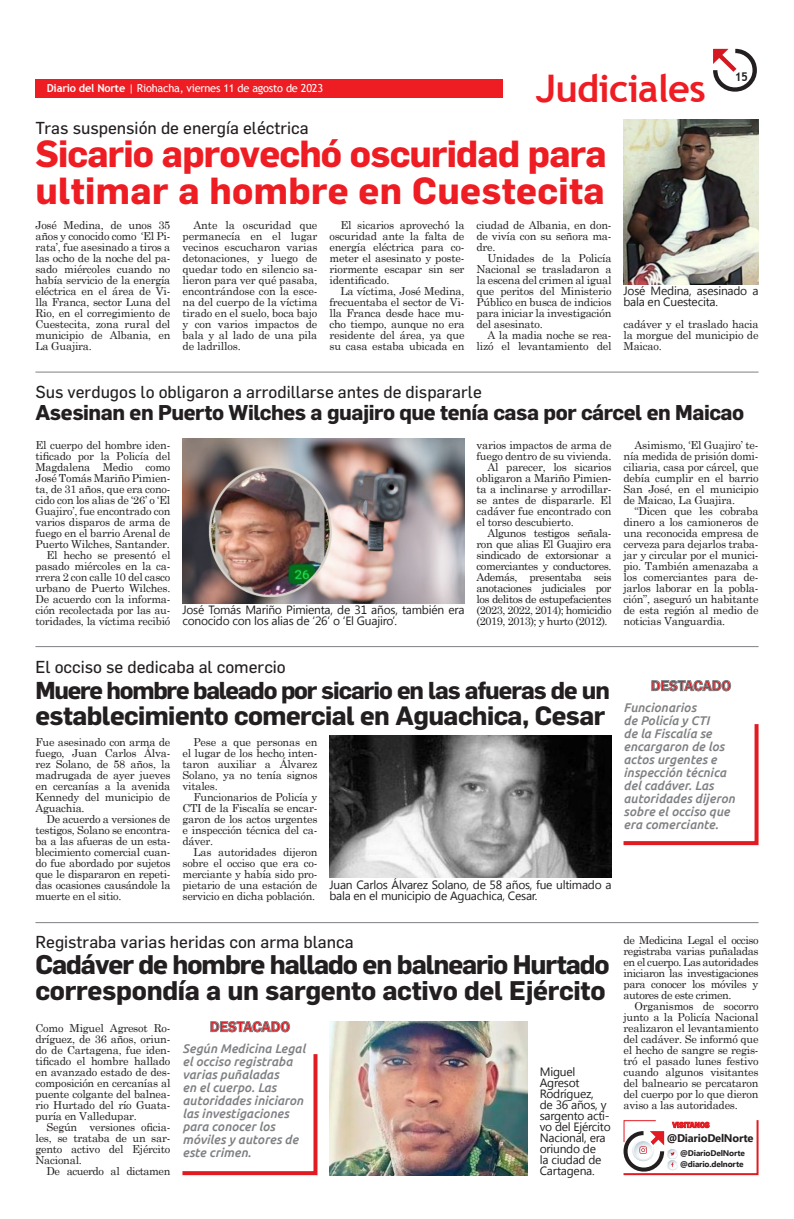
<style>
.page{position:relative;width:794px;height:1219px;background:#fff}
.page>*{position:absolute;margin:0;border:0;box-sizing:border-box;transform-origin:0 0}
.Texto_capitular{font:700 38px "Trebuchet MS";letter-spacing:-.02em;color:#ee1d23}
.Título_medio_34pt{font:700 37px/37px "Flama";letter-spacing:-.02em;color:#ee1d23}
.Titulo_Medio_30Pt{font:700 26.4px/26.4px "Flama";letter-spacing:-.015em;color:#231f20}
.Titulo_Medio_30Pt-2{font:700 26px "Flama";letter-spacing:-.02em;color:#231f20}
.Titulo_Medio_30Pt-3{font:700 24px "Flama";letter-spacing:-.045em;color:#231f20}
.Titulo_Medio_30Pt-4{font:700 21px "Flama";letter-spacing:-.02em;color:#231f20}
.Antetitulo{font:17px "Flama";color:#231f20}
.Destacado_Segoe_Bold{font:600 15px "Franklin Gothic";color:#e21a21}
.Destacado{font:italic 500 12.6px/13px "Ubuntu";color:#7e8083}
.Pié_de_foto{font:12px/11px "Segoe UI";letter-spacing:-.02em;color:#231f20}
.Texto_capitular-2{font:700 12px "Trebuchet MS";color:#231f20}
.Texto{font:700 11.1px "Segoe UI";letter-spacing:-.02em;color:#231f20}
.Texto-2{font:11px/11px "Century Schoolbook";letter-spacing:-.02em;color:#231f20;text-align:justify}
.Texto_sin_sangrias{font:11px/11px "Century Schoolbook";letter-spacing:-.02em;color:#231f20;text-align:justify}
.Texto-3{font:11px "Trebuchet MS";letter-spacing:-.02em;color:#fff}
.Texto-4{font:11px "Century Schoolbook";letter-spacing:-.04em;color:#231f20}
.Texto-5{font:700 8.2px "Segoe UI";letter-spacing:-.02em;color:#231f20}
.Destacado_Segoe_Bold-2{font:600 8px "Franklin Gothic";color:#e21a21}
.s1{font-weight:700}
</style>
<div class="page">
<svg style="left:713px;top:49px;width:44px;height:43px"></svg>
<div style="left:35px;top:79px;width:468px;height:18px;background:#ee1d23"></div>
<img style="left:623px;top:119px;width:135px;height:165px">
<hr style="left:35px;top:372px;width:723px;height:1px;background:#7e8083">
<hr style="left:35px;top:646px;width:723px;height:1px;background:#7e8083">
<hr style="left:35px;top:922px;width:723px;height:1px;background:#7e8083">
<img style="left:182px;top:438px;width:282px;height:165px">
<img style="left:329px;top:735px;width:282px;height:143px">
<svg style="left:623px;top:724px;width:136px;height:122px"></svg>
<svg style="left:651px;top:680px;width:80px;height:11px"></svg>
<img style="left:329px;top:1021px;width:199px;height:154px">
<svg style="left:182px;top:1054px;width:136px;height:122px"></svg>
<svg style="left:210px;top:1021px;width:80px;height:11px"></svg>
<svg style="left:623px;top:1120px;width:136px;height:56px"></svg>
<p class="Texto-3" style="left:47px;top:81px;width:278px"><span class="s1">Diario del Norte</span> | Riohacha, viernes 11 de agosto de 2023</p>
<p class="Antetitulo" style="left:35px;top:118px;width:275px">Tras suspensión de energía eléctrica</p>
<p class="Texto_capitular" style="left:536px;top:65px;width:171px">Judiciales</p>
<p class="Título_medio_34pt" style="left:35px;top:135px;width:572px">Sicario aprovechó oscuridad para ultimar a hombre en Cuestecita</p>
<p class="Texto_capitular-2" style="left:734px;top:69px;width:15px">15</p>
<p class="Texto-2" style="left:476px;top:219px;width:136px">ciudad de Albania, en don&shy;de vivía con su señora ma&shy;dre.</p>
<p class="Texto-2" style="left:476px;top:252px;width:136px;text-indent:11px">Unidades de la Policía Nacional se trasladaron a la escena del crimen al igual que peritos del Ministerio Público en busca de indicios para iniciar la investigación del asesinato.</p>
<p class="Texto-2" style="left:476px;top:329px;width:136px;text-align:right">A la madia noche se rea&shy;lizó el levantamiento del</p>
<p class="Texto-2" style="left:623px;top:318px;width:136px">cadáver y el traslado hacia la morgue del municipio de Maicao.</p>
<p class="Antetitulo" style="left:35px;top:382px;width:448px">Sus verdugos lo obligaron a arrodillarse antes de dispararle</p>
<p class="Titulo_Medio_30Pt-4" style="left:35px;top:400px;width:710px">Asesinan en Puerto Wilches a guajiro que tenía casa por cárcel en Maicao</p>
<p class="Texto_sin_sangrias" style="left:35px;top:439px;width:136px">El cuerpo del hombre iden&shy;tificado por la Policía del Magdalena Medio como José Tomás Mariño Pimien&shy;ta, de 31 años, que era cono&shy;cido con los alias de ‘26’ o ‘El Guajiro’, fue encontrado con varios disparos de arma de fuego en el barrio Arenal de Puerto Wilches, Santander.</p>
<p class="Texto-2" style="left:35px;top:549px;width:136px;text-indent:11px">El hecho se presentó el pasado miércoles en la ca&shy;rrera 2 con calle 10 del casco urbano de Puerto Wilches.<br>De acuerdo con la informa&shy;ción recolectada por las au&shy;toridades, la víctima recibió</p>
<p class="Texto_sin_sangrias" style="left:35px;top:219px;width:136px">José Medina, de unos 35 años y conocido como ‘El Pi&shy;rata’, fue asesinado a tiros a las ocho de la noche del pa&shy;sado miércoles cuando no había servicio de la energía eléctrica en el área de Vi&shy;lla Franca, sector Luna del Rio, en el corregimiento de Cuestecita, zona rural del municipio de Albania, en La Guajira.</p>
<p class="Texto-2" style="left:182px;top:219px;width:136px;text-indent:11px">Ante la oscuridad que permanecía en el lugar vecinos escucharon varias detonaciones, y luego de quedar todo en silencio sa&shy;lieron para ver qué pasaba, encontrándose con la esce&shy;na del cuerpo de la víctima tirado en el suelo, boca bajo y con varios impactos de bala y al lado de una pila de ladrillos.</p>
<p class="Texto-2" style="left:329px;top:219px;width:136px;text-indent:11px">El sicarios aprovechó la oscuridad ante la falta de energía eléctrica para co&shy;meter el asesinato y poste&shy;riormente escapar sin ser identificado.</p>
<p class="Texto-2" style="left:329px;top:285px;width:136px;text-indent:11px">La víctima, José Medina, frecuentaba el sector de Vi&shy;lla Franca desde hace mu&shy;cho tiempo, aunque no era residente del área, ya que su casa estaba ubicada en</p>
<p class="Pié_de_foto" style="left:623px;top:285px;width:136px">José Medina, asesinado a bala en Cuestecita.</p>
<p class="Texto-2" style="left:623px;top:439px;width:136px;text-indent:11px">Asimismo, ‘El Guajiro’ te&shy;nía medida de prisión domi&shy;ciliaria, casa por cárcel, que debía cumplir en el barrio San José, en el municipio de Maicao, La Guajira.</p>
<p class="Texto-2" style="left:623px;top:505px;width:136px;text-indent:11px">“Dicen que les cobraba dinero a los camioneros de una reconocida empresa de cerveza para dejarlos traba&shy;jar y circular por el munici&shy;pio. También amenazaba a los comerciantes para de&shy;jarlos laborar en la pobla&shy;ción”, aseguró un habitante de esta región al medio de noticias Vanguardia.</p>
<p class="Texto-2" style="left:476px;top:439px;width:136px">varios impactos de arma de fuego dentro de su vivienda.</p>
<p class="Texto-2" style="left:476px;top:461px;width:136px;text-indent:11px">Al parecer, los sicarios obligaron a Mariño Pimien&shy;ta a inclinarse y arrodillar&shy;se antes de dispararle. El cadáver fue encontrado con el torso descubierto.</p>
<p class="Texto-2" style="left:476px;top:527px;width:136px;text-indent:11px">Algunos testigos señala&shy;ron que alias El Guajiro era sindicado de extorsionar a comerciantes y conductores.<br>Además, presentaba seis anotaciones judiciales por los delitos de estupefacientes (2023, 2022, 2014); homicidio (2019, 2013); y hurto (2012).</p>
<p class="Pié_de_foto" style="left:182px;top:604px;width:283px">José Tomás Mariño Pimienta, de 31 años, también era conocido con los alias de ‘26’ o ‘El Guajiro’.</p>
<p class="Antetitulo" style="left:35px;top:657px;width:252px">El occiso se dedicaba al comercio</p>
<p class="Titulo_Medio_30Pt-3" style="left:35px;top:675px;width:576px">Muere hombre baleado por sicario en las afueras de un</p>
<p class="Titulo_Medio_30Pt-2" style="left:35px;top:700px;width:571px">establecimiento comercial en Aguachica, Cesar</p>
<p class="Texto_sin_sangrias" style="left:35px;top:736px;width:136px">Fue asesinado con arma de fuego, Juan Carlos Álva&shy;rez Solano, de 58 años, la madrugada de ayer jueves en cercanías a la avenida Kennedy del municipio de Aguachia.</p>
<p class="Texto-2" style="left:35px;top:813px;width:136px;text-indent:11px">De acuerdo a versiones de testigos, Solano se encontra&shy;ba a las afueras de un esta&shy;blecimiento comercial cuan&shy;do fue abordado por sujetos que le dispararon en repeti&shy;das ocasiones causándole la muerte en el sitio.</p>
<p class="Texto-2" style="left:182px;top:736px;width:136px;text-indent:11px">Pese a que personas en el lugar de los hecho inten&shy;taron auxiliar a Álvarez Solano, ya no tenía signos vitales.</p>
<p class="Texto-2" style="left:182px;top:791px;width:136px;text-indent:11px">Funcionarios de Policía y CTI de la Fiscalía se encar&shy;garon de los actos urgentes e inspección técnica del ca&shy;dáver.</p>
<p class="Texto-2" style="left:182px;top:846px;width:136px;text-indent:11px">Las autoridades dijeron sobre el occiso que era co&shy;merciante y había sido pro&shy;pietario de una estación de servicio en dicha población.</p>
<p class="Pié_de_foto" style="left:329px;top:879px;width:283px">Juan Carlos Álvarez Solano, de 58 años, fue ultimado a bala en el municipio de Aguachica, Cesar.</p>
<p class="Destacado_Segoe_Bold" style="left:651px;top:676px;width:82px">DESTACADO</p>
<p class="Destacado" style="left:623px;top:701px;width:113px">Funcionarios<br>de Policía y CTI<br>de la Fiscalía se encargaron de los actos urgentes e inspección técnica del cadáver. Las autoridades dijeron sobre el occiso que era comerciante.</p>
<p class="Antetitulo" style="left:35px;top:932px;width:320px">Registraba varias heridas con arma blanca</p>
<p class="Titulo_Medio_30Pt" style="left:35px;top:951px;width:576px">Cadáver de hombre hallado en balneario Hurtado correspondía a un sargento activo del Ejército</p>
<p class="Texto_sin_sangrias" style="left:35px;top:1022px;width:136px">Como Miguel Agresot Ro&shy;dríguez, de 36 años, oriun&shy;do de Cartagena, fue iden&shy;tificado el hombre hallado en avanzado estado de des&shy;composición en cercanías al puente colgante del balnea&shy;rio Hurtado del río Guata&shy;puría en Valledupar.</p>
<p class="Texto-2" style="left:35px;top:1121px;width:136px;text-indent:11px">Según versiones oficia&shy;les, se trataba de un sar&shy;gento activo del Ejército Nacional.</p>
<p class="Texto-4" style="left:46px;top:1162px;width:125px">De acuerdo al dictamen</p>
<p class="Destacado_Segoe_Bold" style="left:210px;top:1017px;width:82px">DESTACADO</p>
<p class="Destacado" style="left:182px;top:1042px;width:124px">Según Medicina Legal el occiso registraba varias puñaladas<br>en el cuerpo. Las autoridades iniciaron las investigaciones para conocer los móviles y autores de este crimen.</p>
<p class="Pié_de_foto" style="left:540px;top:1066px;width:72px">Miguel<br>Agresot<br>Rodríguez,<br>de 36 años, y sargento acti&shy;vo del Ejército<br>Nacional, era oriundo de<br>la ciudad de<br>Cartagena.</p>
<p class="Texto-2" style="left:623px;top:934px;width:136px">de Medicina Legal el occiso registraba varias puñaladas en el cuerpo. Las autoridades iniciaron las investigaciones para conocer los móviles y autores de este crimen.</p>
<p class="Texto-2" style="left:623px;top:1000px;width:136px;text-indent:11px">Organismos de socorro junto a la Policía Nacional realizaron el levantamiento del cadáver. Se informó que el hecho de sangre se regis&shy;tró el pasado lunes festivo cuando algunos visitantes del balneario se percataron del cuerpo por lo que dieron aviso a las autoridades.</p>
<p class="Destacado_Segoe_Bold-2" style="left:672px;top:1120px;width:39px">VISITANOS</p>
<p class="Texto" style="left:666px;top:1130px;width:88px">@DiarioDelNorte</p>
<p class="Texto-5" style="left:680px;top:1147px;width:66px">@DiarioDelNorte</p>
<p class="Texto-5" style="left:680px;top:1158px;width:65px">@diario.delnorte</p>
</div>
